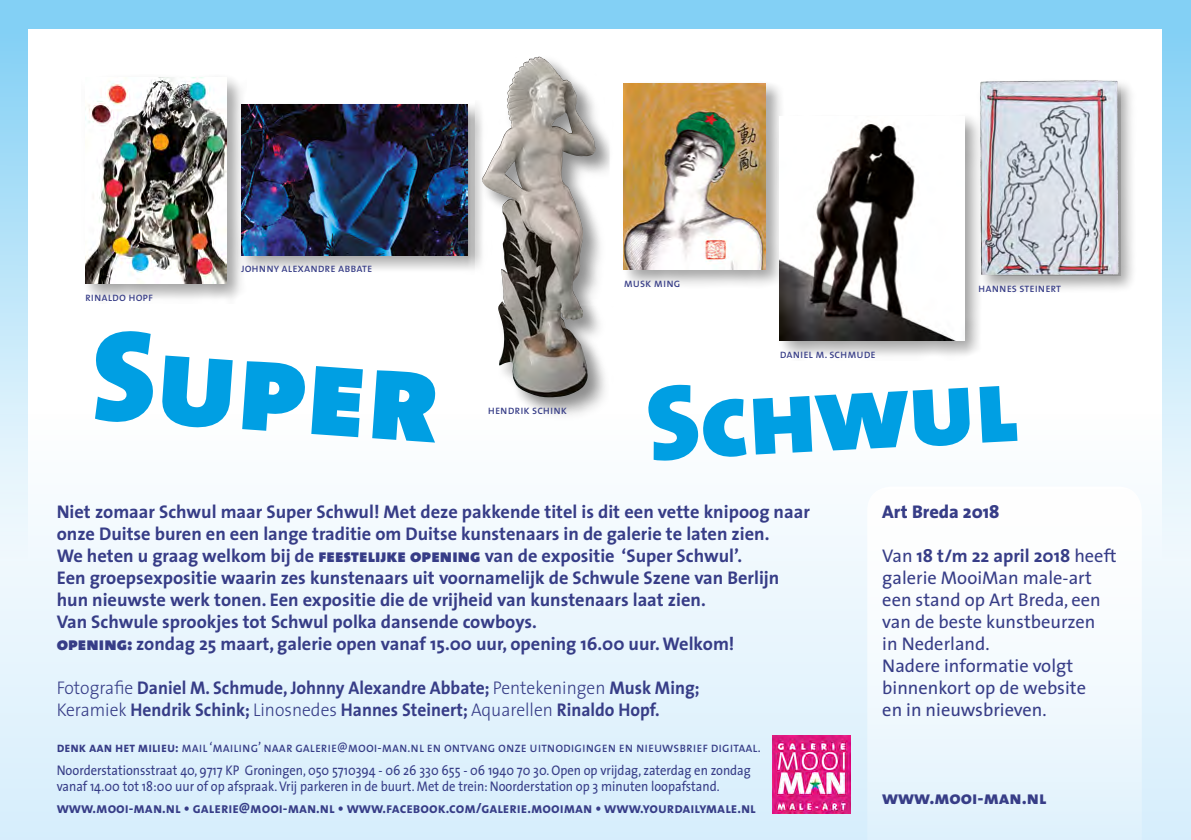
<style>
.page{position:relative;width:1191px;height:840px;background:#fff}
.page>*{position:absolute;margin:0;border:0;box-sizing:border-box;transform-origin:0 0}
.t1{font:130.6px "The Sans Black Caps";color:#009fe3}
.t2{font:107px "The Sans Black Caps";color:#009fe3}
.t3{font:700 18.4px/22px "The Sans";color:#373d87}
.t4{font:18.4px/22px "The Sans";color:#373d87}
.t5{font:700 18.4px/22px "The Sans";color:#373d87;scale:.95 1}
.t6{font:18.4px "The Sans Extra Bold Caps";color:#373d87}
.t7{font:800 18.4px "The Sans";color:#373d87}
.t8{font:14.8px "The Sans Bold Caps";color:#373d87;scale:.95 1}
.t9{font:14px/16px "The Sans";color:#373d87;scale:.9 1}
.t10{font:13.8px "The Sans Caps";color:#373d87;scale:.93 1}
.t11{font:12px "The Sans Caps";color:#373d87;scale:.95 1}
.s1{font-family:"The Sans Black Caps";font-weight:400}
.s2{font-weight:300}
.s3{font-family:"The Sans Bold Caps"}
.s4{font-weight:700}
</style>
<div class="page">
<div style="left:0;top:0;width:1191px;height:28px;background:#83d0f5"></div>
<svg style="left:0;top:28px;width:28px;height:386px;background:#afe0f8"></svg>
<svg style="left:1162px;top:28px;width:29px;height:386px;background:#afe0f8"></svg>
<div style="left:0;top:414px;width:1191px;height:425px;background:linear-gradient(to bottom,#fdfefe,#d6edfc)"></div>
<img style="left:772px;top:735px;width:78px;height:78px">
<svg style="left:867px;top:486px;width:274px;height:353px;fill:#f5fafe"></svg>
<div style="left:620px;top:79px;width:165px;height:209px;background:#000;opacity:.35"></div>
<img style="left:624px;top:83px;width:141px;height:186px">
<div style="left:81px;top:74px;width:165px;height:229px;background:#000;opacity:.35"></div>
<img style="left:85px;top:78px;width:142px;height:205px">
<div style="left:479px;top:54px;width:135px;height:362px;background:#fff"></div>
<div style="left:485px;top:60px;width:124px;height:362px;background:#000;opacity:.15"></div>
<img style="left:485px;top:57px;width:54px;height:309px">
<div style="left:776px;top:113px;width:207px;height:247px;background:#000;opacity:.35"></div>
<img style="left:780px;top:116px;width:184px;height:224px">
<div style="left:237px;top:100px;width:250px;height:174px;background:#000;opacity:.35"></div>
<img style="left:241px;top:104px;width:227px;height:151px">
<div style="left:976px;top:77px;width:161px;height:217px;background:#000;opacity:.35"></div>
<div style="left:983px;top:83px;width:137px;height:192px;background:#000;opacity:.15"></div>
<img style="left:1018px;top:80px;width:77px;height:1px">
<p class="t11" style="left:85px;top:286px;width:73px">rinaldo hopf</p>
<p class="t11" style="left:241px;top:258px;width:140px">johnny alexandre abbate</p>
<h1 class="t1" style="left:99px;top:263px;width:350px;rotate:4deg">Super</h1>
<p class="t11" style="left:488px;top:400px;width:85px">hendrik schink</p>
<p class="t11" style="left:624px;top:273px;width:61px">musk ming</p>
<p class="t11" style="left:780px;top:343px;width:102px">daniel m. schmude</p>
<p class="t11" style="left:978px;top:278px;width:89px">hannes steinert</p>
<h2 class="t2" style="left:642px;top:333px;width:373px;rotate:-3deg">Schwul</h2>
<p class="t3" style="left:57px;top:500px;width:754px">Niet zomaar Schwul maar Super Schwul! Met deze pakkende titel is dit een vette knipoog naar onze Duitse buren en een lange traditie om Duitse kunstenaars in de galerie te laten zien.<br>We heten u graag welkom bij de <span class="s1">feestelijke opening</span> van de expositie ‘Super Schwul’.<br>Een groepsexpositie waarin zes kunstenaars uit voornamelijk de Schwule Szene van Berlijn hun nieuwste werk tonen. Een expositie die de vrijheid van kunstenaars laat zien.<br>Van Schwule sprookjes tot Schwul polka dansende cowboys.<br><span class="s1">opening:</span> zondag 25 maart, galerie open vanaf 15.00 uur, opening 16.00 uur. Welkom!</p>
<p class="t5" style="left:57px;top:676px;width:678px"><span class="s2">Fotografie</span> Daniel M. Schmude, Johnny Alexandre Abbate; <span class="s2">Pentekeningen</span> Musk Ming;<br><span class="s2">Keramiek</span> Hendrik Schink; <span class="s2">Linosnedes</span> Hannes Steinert; <span class="s2">Aquarellen</span> Rinaldo Hopf.</p>
<p class="t10" style="left:57px;top:735px;width:758px"><span class="s3">denk aan het milieu:</span> mail ‘mailing’ naar galerie@mooi-man.nl en ontvang onze uitnodigingen en nieuwsbrief digitaal.</p>
<p class="t9" style="left:57px;top:761px;width:773px">Noorderstationsstraat 40, 9717 KP Groningen, 050 5710394 - 06 26 330 655 - 06 1940 70 30. Open op vrijdag, zaterdag en zondag vanaf 14.00 tot 18:00 uur of op afspraak. Vrij parkeren in de buurt. Met de trein: Noorderstation op 3 minuten loopafstand.</p>
<p class="t8" style="left:57px;top:795px;width:737px">www.mooi-man.nl • galerie@mooi-man.nl • www.facebook.com/galerie.mooiman • www.yourdailymale.nl</p>
<p class="t7" style="left:882px;top:496px;width:119px">Art Breda 2018</p>
<p class="t4" style="left:882px;top:544px;width:236px">Van <span class="s4">18 t/m 22 april 2018</span> heeft galerie MooiMan male-art een stand op Art Breda, een van de beste kunstbeurzen<br>in Nederland.<br>Nadere informatie volgt binnenkort op de website<br>en in nieuwsbrieven.</p>
<p class="t6" style="left:882px;top:782px;width:166px">www.mooi-man.nl</p>
</div>
